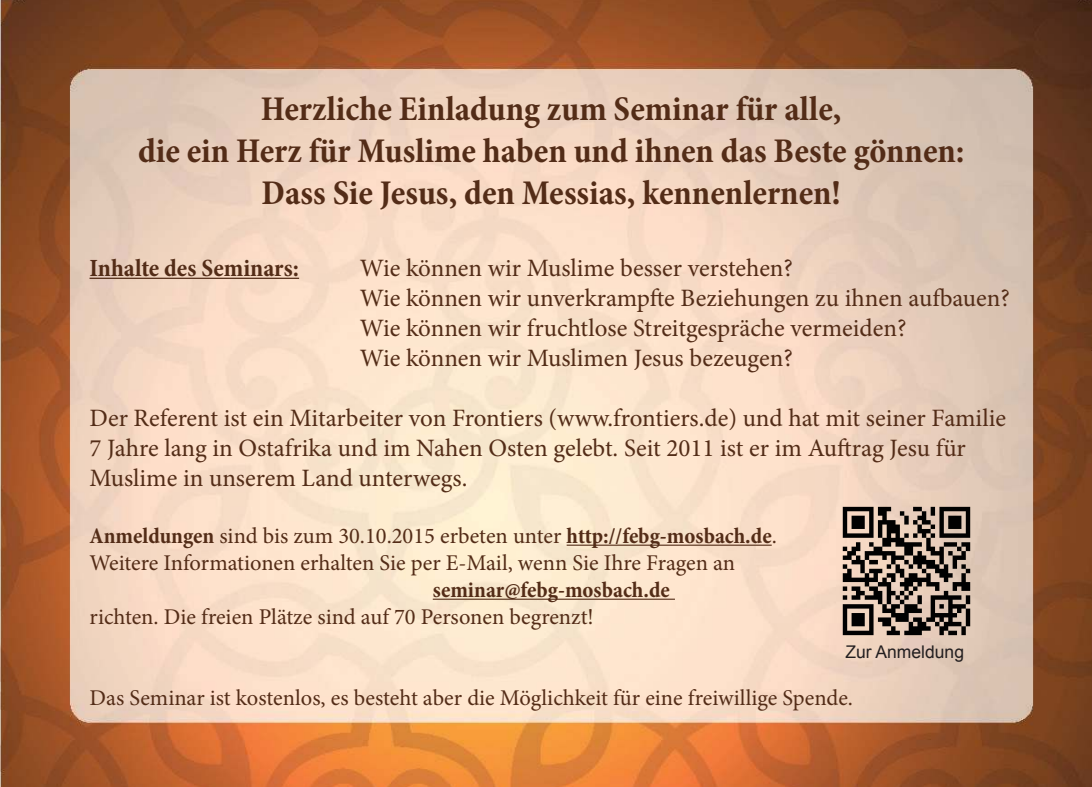
<style>
.page{position:relative;width:1092px;height:787px;background:#fff}
.page>*{position:absolute;margin:0;border:0;box-sizing:border-box;transform-origin:0 0}
.t1{font:700 condensed 35px/42px "Minion Pro";color:#532c17;text-align:center}
.t2{font:25px/30px "Minion Pro";color:#532c17}
.t3{font:700 condensed 25px "Minion Pro";color:#532c17}
.t4{font:22.5px/27px "Minion Pro";color:#532c17}
.t5{font:700 condensed 22.5px "Minion Pro";color:#532c17}
.t6{font:17.5px "Arial";color:#231f20}
.s1{font-weight:700;font-stretch:condensed}
</style>
<div class="page">
<img style="left:0;top:0;width:1091px;height:787px">
<hr style="left:89px;top:278px;width:210px;height:1px;background:#532c17">
<hr style="left:566px;top:544px;width:205px;height:1px;background:#532c17">
<hr style="left:433px;top:598px;width:242px;height:1px;background:#532c17">
<img style="left:834px;top:499px;width:144px;height:144px">
<h1 class="t1" style="left:138px;top:90px;width:828px">Herzliche Einladung zum Seminar für alle,<br>die ein Herz für Muslime haben und ihnen das Beste gönnen:<br>Dass Sie Jesus, den Messias, kennenlernen!</h1>
<p class="t3" style="left:89px;top:258px;width:211px">Inhalte des Seminars:</p>
<p class="t2" style="left:359px;top:255px;width:651px">Wie können wir Muslime besser verstehen?<br>Wie können wir unverkrampfte Beziehungen zu ihnen aufbauen?<br>Wie können wir fruchtlose Streitgespräche vermeiden?<br>Wie können wir Muslimen Jesus bezeugen?</p>
<p class="t2" style="left:89px;top:405px;width:918px">Der Referent ist ein Mitarbeiter von Frontiers (www.frontiers.de) und hat mit seiner Familie<br>7 Jahre lang in Ostafrika und im Nahen Osten gelebt. Seit 2011 ist er im Auftrag Jesu für<br>Muslime in unserem Land unterwegs.</p>
<p class="t4" style="left:89px;top:524px;width:688px"><span class="s1">Anmeldungen</span> sind bis zum 30.10.2015 erbeten unter <span class="s1">http://febg-mosbach.de</span>.<br>Weitere Informationen erhalten Sie per E-Mail, wenn Sie Ihre Fragen an</p>
<p class="t5" style="left:433px;top:581px;width:238px">seminar@febg-mosbach.de</p>
<p class="t4" style="left:89px;top:605px;width:506px">richten. Die freien Plätze sind auf 70 Personen begrenzt!</p>
<p class="t6" style="left:845px;top:645px;width:120px">Zur Anmeldung</p>
<p class="t4" style="left:89px;top:686px;width:765px">Das Seminar ist kostenlos, es besteht aber die Möglichkeit für eine freiwillige Spende.</p>
</div>
